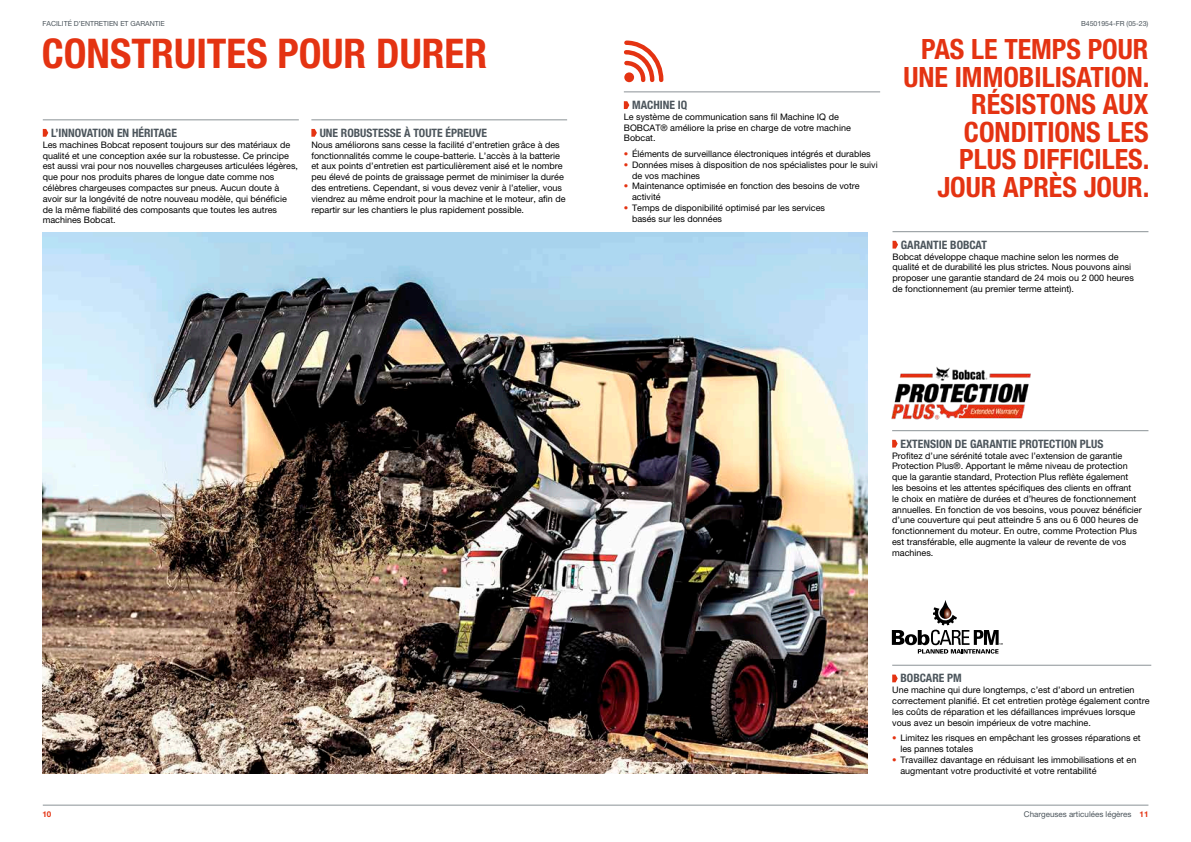
<style>
.page{position:relative;width:1191px;height:842px;background:#fff}
.page>*{position:absolute;margin:0;border:0;box-sizing:border-box;transform-origin:0 0}
.t1{font:700 condensed 41px "Helvetica Neue LT Pro";color:#e43312}
.t2{font:700 condensed 28px/27.6px "Helvetica Neue LT Pro";color:#e43312;text-align:right}
.t3{font:700 condensed 11.6px "Helvetica Neue LT Pro";color:#4c555c}
.t4{font:9px/10.8px "Helvetica Neue LT Pro";color:#000}
.t5{font:8px "Helvetica Neue LT Pro";color:#4c555c}
.t6{font:700 8px "Helvetica Neue LT Pro";color:#e43312}
.t7{font:7px "Helvetica Neue LT Pro";color:#4c555c}
.s1{font-weight:700;color:#e43312}
</style>
<div class="page">
<hr style="left:43px;top:805px;width:1105px;height:1px;background:#8b9296">
<svg style="left:892px;top:600px;width:110px;height:54px"></svg>
<img style="left:891px;top:367px;width:140px;height:53px">
<svg style="left:624px;top:41px;width:39px;height:41px"></svg>
<div style="left:624px;top:72px;width:10px;height:10px;background:#e43312;border-radius:50%"></div>
<img style="left:43px;top:233px;width:824px;height:540px">
<hr style="left:43px;top:120px;width:256px;height:1px;background:#8b9296">
<svg style="left:43px;top:129px;width:5px;height:8px"></svg>
<hr style="left:311px;top:120px;width:256px;height:1px;background:#8b9296">
<svg style="left:311px;top:129px;width:6px;height:8px"></svg>
<hr style="left:892px;top:430px;width:256px;height:1px;background:#8b9296">
<svg style="left:892px;top:440px;width:5px;height:8px"></svg>
<hr style="left:892px;top:665px;width:259px;height:1px;background:#8b9296">
<svg style="left:892px;top:674px;width:5px;height:8px"></svg>
<hr style="left:892px;top:231px;width:256px;height:1px;background:#8b9296">
<svg style="left:892px;top:241px;width:6px;height:8px"></svg>
<hr style="left:624px;top:92px;width:256px;height:1px;background:#8b9296">
<svg style="left:624px;top:101px;width:5px;height:8px"></svg>
<p class="t7" style="left:43px;top:19px;width:124px">FACILITÉ D’ENTRETIEN ET GARANTIE</p>
<h1 class="t1" style="left:42px;top:29px;width:447px">CONSTRUITES POUR DURER</h1>
<p class="t3" style="left:51px;top:126px;width:127px">L’INNOVATION EN HÉRITAGE</p>
<p class="t4" style="left:43px;top:139px;width:257px">Les machines Bobcat reposent toujours sur des matériaux de qualité et une conception axée sur la robustesse. Ce principe est aussi vrai pour nos nouvelles chargeuses articulées légères, que pour nos produits phares de longue date comme nos célèbres chargeuses compactes sur pneus. Aucun doute à avoir sur la longévité de notre nouveau modèle, qui bénéficie de la même fiabilité des composants que toutes les autres machines Bobcat.</p>
<p class="t3" style="left:320px;top:126px;width:169px">UNE ROBUSTESSE À TOUTE ÉPREUVE</p>
<p class="t4" style="left:311px;top:139px;width:256px">Nous améliorons sans cesse la facilité d’entretien grâce à des fonctionnalités comme le coupe-batterie. L’accès à la batterie et aux points d’entretien est particulièrement aisé et le nombre peu élevé de points de graissage permet de minimiser la durée des entretiens. Cependant, si vous devez venir à l’atelier, vous viendrez au même endroit pour la machine et le moteur, afin de repartir sur les chantiers le plus rapidement possible.</p>
<p class="t3" style="left:632px;top:98px;width:57px">MACHINE IQ</p>
<p class="t4" style="left:624px;top:111px;width:228px">Le système de communication sans fil Machine IQ de<br>BOBCAT® améliore la prise en charge de votre machine<br>Bobcat.</p>
<p class="t4" style="left:624px;top:148px;width:248px"><span class="s1">•</span> Éléments de surveillance électroniques intégrés et durables</p>
<p class="t4" style="left:632px;top:159px;width:247px;text-indent:-8px"><span class="s1">•</span> Données mises à disposition de nos spécialistes pour le suivi de vos machines</p>
<p class="t4" style="left:632px;top:181px;width:229px;text-indent:-8px"><span class="s1">•</span> Maintenance optimisée en fonction des besoins de votre activité</p>
<p class="t4" style="left:632px;top:202px;width:194px;text-indent:-8px"><span class="s1">•</span> Temps de disponibilité optimisé par les services basés sur les données</p>
<p class="t7" style="left:1081px;top:19px;width:69px">B4501954-FR (05-23)</p>
<h2 class="t2" style="left:903px;top:35px;width:248px">PAS LE TEMPS POUR<br>UNE IMMOBILISATION.<br>RÉSISTONS AUX<br>CONDITIONS LES<br>PLUS DIFFICILES.<br>JOUR APRÈS JOUR.</h2>
<p class="t3" style="left:900px;top:238px;width:88px">GARANTIE BOBCAT</p>
<p class="t4" style="left:892px;top:251px;width:243px">Bobcat développe chaque machine selon les normes de qualité et de durabilité les plus strictes. Nous pouvons ainsi proposer une garantie standard de 24 mois ou 2 000 heures de fonctionnement (au premier terme atteint).</p>
<p class="t3" style="left:900px;top:437px;width:205px">EXTENSION DE GARANTIE PROTECTION PLUS</p>
<p class="t4" style="left:892px;top:450px;width:251px">Profitez d’une sérénité totale avec l’extension de garantie Protection Plus®. Apportant le même niveau de protection que la garantie standard, Protection Plus reflète également les besoins et les attentes spécifiques des clients en offrant<br>le choix en matière de durées et d’heures de fonctionnement annuelles. En fonction de vos besoins, vous pouvez bénéficier d’une couverture qui peut atteindre 5 ans ou 6 000 heures de fonctionnement du moteur. En outre, comme Protection Plus est transférable, elle augmente la valeur de revente de vos machines.</p>
<p class="t3" style="left:900px;top:671px;width:63px">BOBCARE PM</p>
<p class="t4" style="left:892px;top:684px;width:259px">Une machine qui dure longtemps, c’est d’abord un entretien correctement planifié. Et cet entretien protège également contre les coûts de réparation et les défaillances imprévues lorsque vous avez un besoin impérieux de votre machine.</p>
<p class="t4" style="left:900px;top:732px;width:242px;text-indent:-8px"><span class="s1">•</span> Limitez les risques en empêchant les grosses réparations et les pannes totales</p>
<p class="t4" style="left:900px;top:754px;width:237px;text-indent:-8px"><span class="s1">•</span> Travaillez davantage en réduisant les immobilisations et en augmentant votre productivité et votre rentabilité</p>
<p class="t6" style="left:43px;top:809px;width:10px">10</p>
<p class="t5" style="left:1024px;top:810px;width:126px">Chargeuses articulées légères <span class="s1">11</span></p>
</div>
